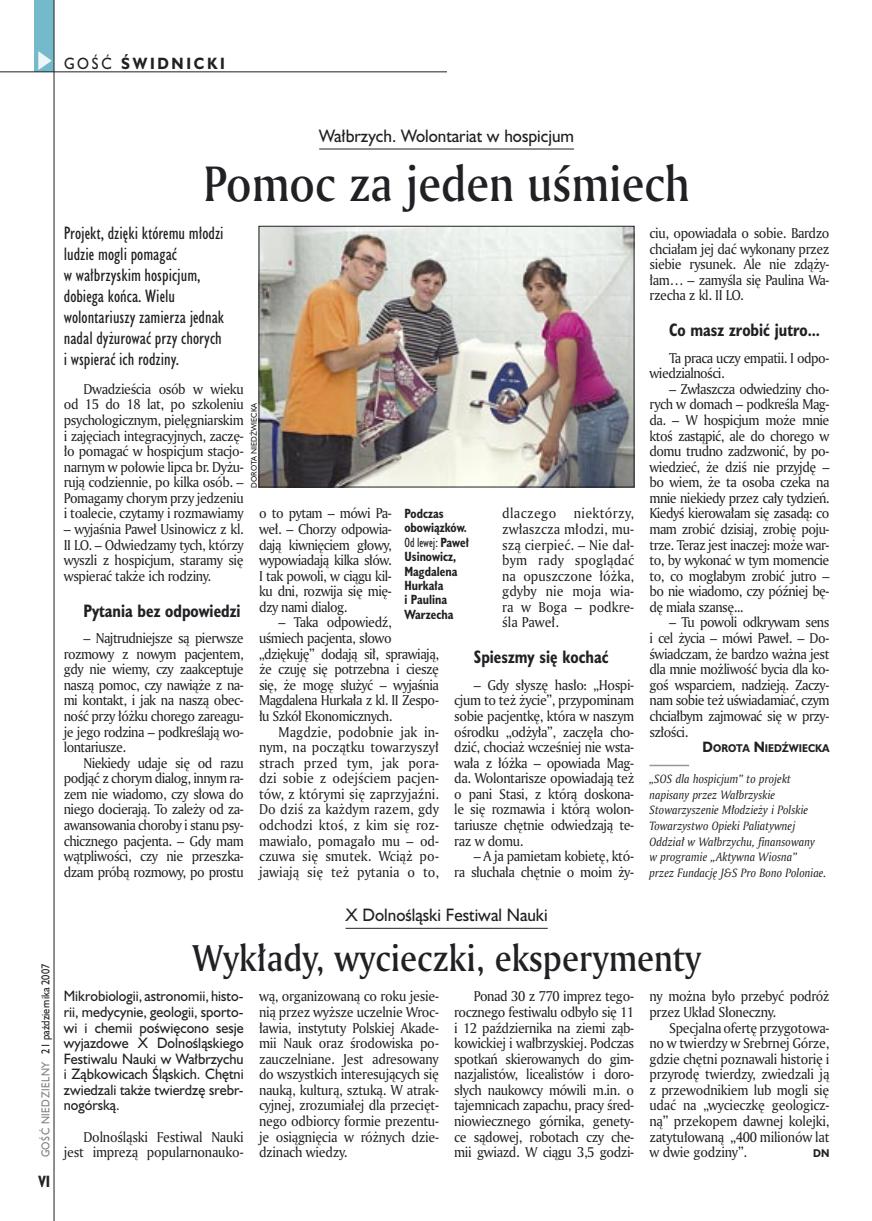
<style>
.page{position:relative;width:872px;height:1221px;background:#fff}
.page>*{position:absolute;margin:0;border:0;box-sizing:border-box;transform-origin:0 0}
._05a_tytyl_AmMd_32_pt{font:48px "Amerigo Md PL";color:#212125;scale:.9 1}
._05-9_tytyl_AmMd_24_pt{font:36px "Amerigo Md PL";color:#212125;scale:.9 1}
._06-4_lead_lokal_HuCn_11_pt{font:16.5px/21px "Humanst 521 Cn PL";color:#212125}
._04_srodtytul_HuCB_11_pt{font:700 16.5px "Humanst 521 Cn PL";color:#212125;scale:.94 1}
._04-3_nadtytul_lokal{font:16.5px "Humanst 521 PL";color:#212125;scale:.94 1}
.t1{font:700 15px "Humanst 521 PL";letter-spacing:.2em;color:#212125;scale:.9 1}
.t2{font:700 15px "Humanst 521 Cn PL";color:#212125;scale:.94 1}
._01_body_tekst{font:13.8px/15.6px "Amerigo PL";letter-spacing:-.03em;color:#212125;text-align:justify;scale:.94 1}
._06-5_lead_lokal_maly_Hu_9_pt{font:13.8px/15.6px "Humanst 521 PL";color:#212125;text-align:justify;scale:.94 1}
._01_body_tekst-2{font:13.8px "Amerigo PL";letter-spacing:.03em;color:#212125;scale:.94 1}
._09_podpis_zdjecia_HuCnB{font:700 12.3px/14.4px "Humanst 521 Cn PL";color:#212125;scale:.94 1}
._13_notka_koncowa_Am{font:italic 11.7px/15.6px "Amerigo PL";color:#212125;scale:.94 1}
.t3{font:10.5px "Humanst 521 PL";color:#212125;scale:.9 1}
._12a_autor_na_koncu_HuBd{font:700 10.35px "Humanst 521 PL";color:#212125;scale:.9 1}
._01_body_tekst-3{font:700 10.35px "Humanst 521 PL";color:#212125;scale:.9 1}
._09a_autor_zdjecia_Hu_5_pt{font:7.5px "Humanst 521 PL";color:#212125;scale:.94 1}
.s1{font-weight:400}
.s2{font-size:13.8px}
.s3{color:#7f7f83}
</style>
<div class="page">
<div style="left:35px;top:0;width:19px;height:72px;background:#75baca"></div>
<svg style="left:38px;top:51px;width:14px;height:19px"></svg>
<hr style="left:54px;top:0;width:1px;height:1220px;background:#212125">
<hr style="left:0;top:72px;width:447px;height:1px;background:#212125">
<hr style="left:319px;top:149px;width:255px;height:1px;background:#212125">
<hr style="left:649px;top:764px;width:40px;height:2px;background:#96969a">
<img style="left:261px;top:228px;width:371px;height:257px">
<div style="left:259px;top:226px;width:375px;height:261px;border:1px solid #212125"></div>
<hr style="left:345px;top:927px;width:203px;height:1px;background:#212125">
<p class="t1" style="left:64px;top:53px;width:180px"><span class="s1">GOŚĆ</span> ŚWIDNICKI</p>
<p class="_04-3_nadtytul_lokal" style="left:319px;top:124px;width:273px">Wałbrzych. Wolontariat w hospicjum</p>
<p class="_05a_tytyl_AmMd_32_pt" style="left:203px;top:151px;width:542px">Pomoc za jeden uśmiech</p>
<p class="_06-4_lead_lokal_HuCn_11_pt" style="left:64px;top:222px;width:162px">Projekt, dzięki któremu młodzi ludzie mogli pomagać<br>w wałbrzyskim hospicjum, dobiega końca. Wielu wolontariuszy zamierza jednak nadal dyżurować przy chorych i wspierać ich rodziny.</p>
<p class="_01_body_tekst" style="left:64px;top:380px;width:193px;text-indent:20px">Dwadzieścia osób w wieku od 15 do 18 lat, po szkoleniu psychologicznym, pielęgniarskim i zajęciach integracyjnych, zaczę&shy;ło pomagać w hospicjum stacjo&shy;narnym w połowie lipca br. Dyżu&shy;rują codziennie, po kilka osób. – Pomagamy chorym przy jedzeniu i toalecie, czytamy i rozmawiamy</p>
<p class="_01_body_tekst" style="left:64px;top:521px;width:193px">– wyjaśnia Paweł Usinowicz z kl.<br>II LO. – Odwiedzamy tych, którzy wyszli z hospicjum, staramy się wspierać także ich rodziny.</p>
<p class="_04_srodtytul_HuCB_11_pt" style="left:83px;top:599px;width:169px">Pytania bez odpowiedzi</p>
<p class="_01_body_tekst" style="left:64px;top:630px;width:193px;text-indent:20px">– Najtrudniejsze są pierwsze rozmowy z nowym pacjentem, gdy nie wiemy, czy zaakceptuje naszą pomoc, czy nawiąże z na&shy;mi kontakt, i jak na naszą obec&shy;ność przy łóżku chorego zareagu&shy;je jego rodzina – podkreślają wo&shy;lontariusze.</p>
<p class="_01_body_tekst" style="left:64px;top:754px;width:193px;text-indent:20px">Niekiedy udaje się od razu podjąć z chorym dialog, innym ra&shy;zem nie wiadomo, czy słowa do niego docierają. To zależy od za&shy;awansowania choroby i stanu psy&shy;chicznego pacjenta. – Gdy mam wątpliwości, czy nie przeszka&shy;dzam próbą rozmowy, po prostu</p>
<p class="_01_body_tekst" style="left:649px;top:225px;width:193px">ciu, opowiadała o sobie. Bardzo chciałam jej dać wykonany przez siebie rysunek. Ale nie zdąży&shy;łam… – zamyśla się Paulina Wa&shy;rzecha z kl. II LO.</p>
<p class="_04_srodtytul_HuCB_11_pt" style="left:669px;top:319px;width:162px">Co masz zrobić jutro...</p>
<p class="_01_body_tekst" style="left:649px;top:349px;width:193px;text-indent:20px">Ta praca uczy empatii. I odpo&shy;wiedzialności.</p>
<p class="_01_body_tekst" style="left:649px;top:380px;width:193px;text-indent:20px">– Zwłaszcza odwiedziny cho&shy;rych w domach – podkreśla Mag&shy;da. – W hospicjum może mnie ktoś zastąpić, ale do chorego w domu trudno zadzwonić, by po&shy;wiedzieć, że dziś nie przyjdę – bo wiem, że ta osoba czeka na mnie niekiedy przez cały tydzień.<br>Kiedyś kierowałam się zasadą: co mam zrobić dzisiaj, zrobię poju&shy;trze. Teraz jest inaczej: może war&shy;to, by wykonać w tym momencie to, co mogłabym zrobić jutro – bo nie wiadomo, czy później bę&shy;dę miała szansę...</p>
<p class="_01_body_tekst" style="left:649px;top:614px;width:193px;text-indent:20px">– Tu powoli odkrywam sens i cel życia – mówi Paweł. – Do&shy;świadczam, że bardzo ważna jest dla mnie możliwość bycia dla ko&shy;goś wsparciem, nadzieją. Zaczy&shy;nam sobie też uświadamiać, czym chciałbym zajmować się w przy&shy;szłości.</p>
<p class="_12a_autor_na_koncu_HuBd" style="left:702px;top:741px;width:142px"><span class="s2">D</span>OROTA <span class="s2">N</span>IEDŹWIECKA</p>
<p class="_13_notka_koncowa_Am" style="left:649px;top:770px;width:190px">„SOS dla hospicjum” to projekt napisany przez Wałbrzyskie Stowarzyszenie Młodzieży i Polskie Towarzystwo Opieki Paliatywnej Oddział w Wałbrzychu, finansowany<br>w programie „Aktywna Wiosna”<br>przez Fundację J&amp;S Pro Bono Poloniae.</p>
<p class="_09a_autor_zdjecia_Hu_5_pt" style="left:249px;top:487px;width:92px;rotate:-90deg">DOROTA NIEDŹWIECKA</p>
<p class="_01_body_tekst-2" style="left:502px;top:504px;width:59px">dlaczego</p>
<p class="_01_body_tekst" style="left:502px;top:505px;width:142px;text-indent:71px">niektórzy, zwłaszcza młodzi, mu&shy;szą cierpieć. – Nie dał&shy;bym rady spoglądać na opuszczone łóżka, gdyby nie moja wia&shy;ra w Boga – podkre&shy;śla Paweł.</p>
<p class="_04_srodtytul_HuCB_11_pt" style="left:474px;top:646px;width:145px">Spieszmy się kochać</p>
<p class="_01_body_tekst" style="left:454px;top:676px;width:193px;text-indent:20px">– Gdy słyszę hasło: „Hospi&shy;cjum to też życie”, przypominam sobie pacjentkę, która w naszym ośrodku „odżyła”, zaczęła cho&shy;dzić, chociaż wcześniej nie wsta&shy;wała z łóżka – opowiada Mag&shy;da. Wolontarisze opowiadają też o pani Stasi, z którą doskona&shy;le się rozmawia i którą wolon&shy;tariusze chętnie odwiedzają te&shy;raz w domu.</p>
<p class="_01_body_tekst" style="left:454px;top:848px;width:193px;text-align:right">– A ja pamietam kobietę, któ-<br>ra słuchała chętnie o moim ży-</p>
<p class="_01_body_tekst" style="left:259px;top:505px;width:143px">o to pytam – mówi Pa&shy;weł. – Chorzy odpowia&shy;dają kiwnięciem głowy, wypowiadają kilka słów.<br>I tak powoli, w ciągu kil&shy;ku dni, rozwija się mię&shy;dzy nami dialog.</p>
<p class="_01_body_tekst" style="left:259px;top:614px;width:193px;text-align:left;text-indent:20px">– Taka odpowiedź, uśmiech pacjenta, słowo „dziękuję” dodają sił, sprawiają, że czuję się potrzebna i cieszę się, że mogę służyć – wyjaśnia<br>Magdalena Hurkała z kl. II Zespo&shy;łu Szkół Ekonomicznych.</p>
<p class="_01_body_tekst" style="left:259px;top:723px;width:193px;text-indent:20px">Magdzie, podobnie jak in&shy;nym, na początku towarzyszył strach przed tym, jak pora&shy;dzi sobie z odejściem pacjen&shy;tów, z którymi się zaprzyjaźni.<br>Do dziś za każdym razem, gdy odchodzi ktoś, z kim się roz&shy;mawiało, pomagało mu – od&shy;czuwa się smutek. Wciąż po&shy;jawiają się też pytania o to,</p>
<p class="_09_podpis_zdjecia_HuCnB" style="left:404px;top:506px;width:70px">Podczas obowiązków.<br><span class="s1">Od lewej:</span> Paweł<br>Usinowicz,</p>
<p class="_09_podpis_zdjecia_HuCnB" style="left:404px;top:563px;width:58px">Magdalena<br>Hurkała<br>i Paulina<br>Warzecha</p>
<p class="t3" style="left:38px;top:1157px;width:216px;rotate:-90deg"><span class="s3">GOŚĆ NIEDZIELNY</span> 21 października 2007</p>
<p class="t2" style="left:38px;top:1170px;width:14px">VI</p>
<p class="_04-3_nadtytul_lokal" style="left:345px;top:903px;width:217px">X Dolnośląski Festiwal Nauki</p>
<p class="_05-9_tytyl_AmMd_24_pt" style="left:192px;top:933px;width:567px">Wykłady, wycieczki, eksperymenty</p>
<p class="_06-5_lead_lokal_maly_Hu_9_pt" style="left:64px;top:988px;width:193px">Mikrobiologii, astronomii, histo&shy;rii, medycynie, geologii, sporto&shy;wi i chemii poświęcono sesje wyjazdowe X Dolnośląskiego Festiwalu Nauki w Wałbrzychu i Ząbkowicach Śląskich. Chętni zwiedzali także twierdzę srebr&shy;nogórską.</p>
<p class="_01_body_tekst" style="left:64px;top:1128px;width:193px;text-align:right">Dolnośląski Festiwal Nauki jest imprezą popularnonauko-</p>
<p class="_01_body_tekst" style="left:259px;top:988px;width:193px">wą, organizowaną co roku jesie&shy;nią przez wyższe uczelnie Wroc&shy;ławia, instytuty Polskiej Akade&shy;mii Nauk oraz środowiska po&shy;zauczelniane. Jest adresowany do wszystkich interesujących się nauką, kulturą, sztuką. W atrak&shy;cyjnej, zrozumiałej dla przecięt&shy;nego odbiorcy formie prezentu&shy;je osiągnięcia w różnych dzie&shy;dzinach wiedzy.</p>
<p class="_01_body_tekst" style="left:454px;top:988px;width:193px;text-indent:20px">Ponad 30 z 770 imprez tego&shy;rocznego festiwalu odbyło się 11 i 12 października na ziemi ząb&shy;kowickiej i wałbrzyskiej. Podczas spotkań skierowanych do gim&shy;nazjalistów, licealistów i doro&shy;słych naukowcy mówili m.in. o tajemnicach zapachu, pracy śred&shy;niowiecznego górnika, genety&shy;ce sądowej, robotach czy che&shy;mii gwiazd. W ciągu 3,5 godzi-</p>
<p class="_01_body_tekst" style="left:649px;top:988px;width:193px">ny można było przebyć podróż przez Układ Słoneczny.</p>
<p class="_01_body_tekst" style="left:649px;top:1019px;width:193px;text-indent:20px">Specjalna ofertę przygotowa&shy;no w twierdzy w Srebrnej Górze, gdzie chętni poznawali historię i przyrodę twierdzy, zwiedzali ją z przewodnikiem lub mogli się udać na „wycieczkę geologicz&shy;ną” przekopem dawnej kolejki, zatytułowaną „400 milionów lat w dwie godziny”.</p>
<p class="_01_body_tekst-3" style="left:813px;top:1146px;width:20px">DN</p>
</div>
